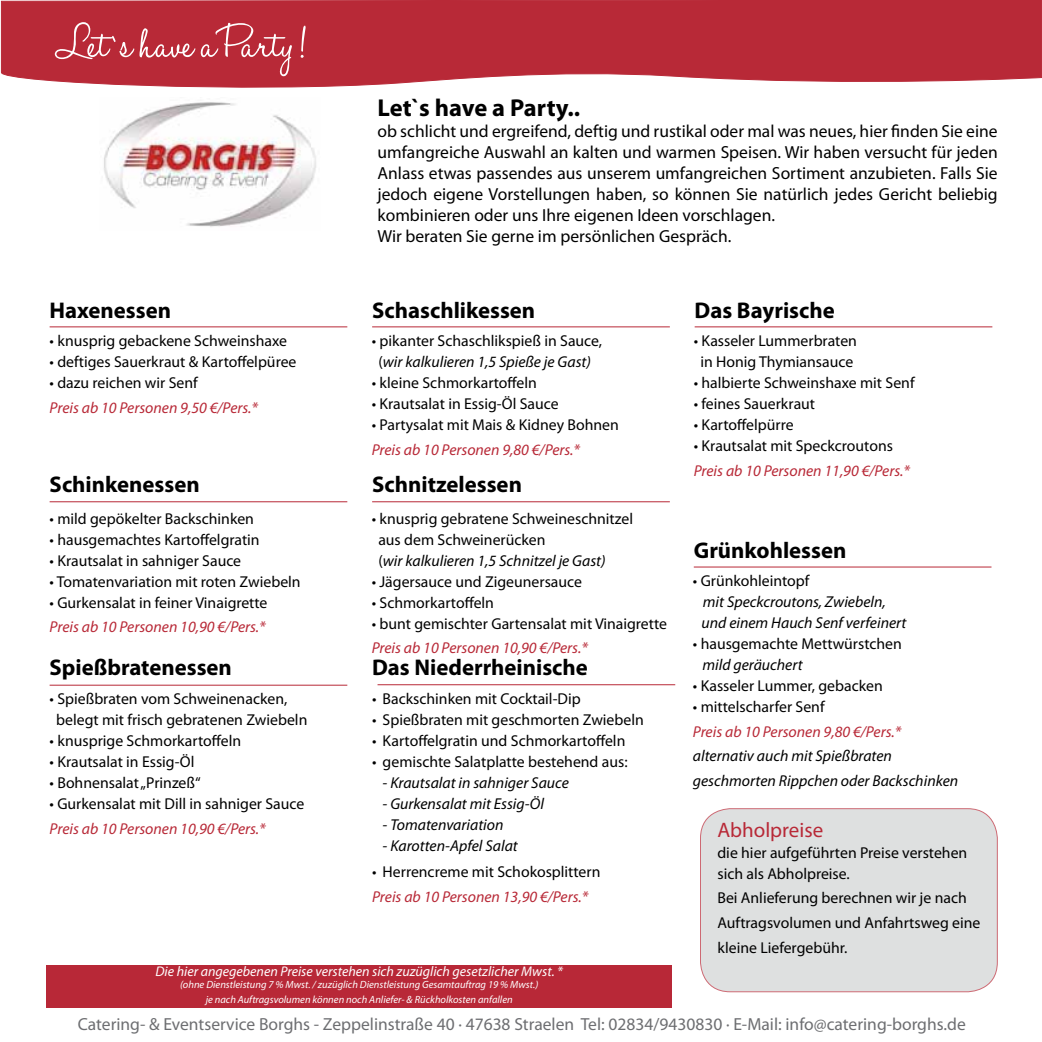
<style>
.page{position:relative;width:1042px;height:1042px;background:#fff}
.page>*{position:absolute;margin:0;border:0;box-sizing:border-box;transform-origin:0 0}
.t1{font:52.5px "Halo Handletter";color:#fff}
.t2{font:700 24.5px "Myriad Pro";color:#000}
.t3{font:700 22.75px "Myriad Pro";color:#000}
.t4{font:21px "Myriad Pro";color:#b82937}
.t5{font:17.5px/21px "Myriad Pro";color:#000}
.t6{font:17.5px "Myriad Pro";color:#6d6e71}
.t7{font:15.75px/21px "Myriad Pro";color:#000}
.t8{font:italic 15.75px "Myriad Pro";color:#b82937}
.t9{font:italic 15.75px/21px "Myriad Pro";color:#000}
.t10{font:italic 14px "Myriad Pro";color:#fff}
.t11{font:italic 10.5px/14.7px "Myriad Pro";color:#fff;text-align:center}
.s1{font-style:italic}
</style>
<div class="page">
<svg style="left:1px;top:0;width:1041px;height:88px;background:#bd3946"></svg>
<img style="left:104px;top:102px;width:212px;height:125px">
<hr style="left:50px;top:326px;width:297px;height:1px;background:#b82937">
<hr style="left:50px;top:501px;width:297px;height:1px;background:#b82937">
<hr style="left:372px;top:326px;width:298px;height:1px;background:#b82937">
<hr style="left:372px;top:501px;width:298px;height:1px;background:#b82937">
<hr style="left:694px;top:326px;width:298px;height:1px;background:#b82937">
<div style="left:700px;top:808px;width:297px;height:184px;background:#dee0e0;border-radius:30px"></div>
<div style="left:700px;top:808px;width:298px;height:184px;border:1px solid #b82937;border-radius:30px"></div>
<hr style="left:50px;top:685px;width:297px;height:1px;background:#b82937">
<hr style="left:377px;top:684px;width:298px;height:1px;background:#b82937">
<hr style="left:694px;top:567px;width:297px;height:1px;background:#b82937">
<div style="left:47px;top:965px;width:625px;height:42px;background:#b82837"></div>
<h1 class="t1" style="left:55px;top:15px;width:253px">Let`s have a Party !</h1>
<h3 class="t3" style="left:50px;top:295px;width:123px">Haxenessen</h3>
<p class="t7" style="left:50px;top:330px;width:239px">• knusprig gebackene Schweinshaxe</p>
<p class="t7" style="left:50px;top:351px;width:248px">• deftiges Sauerkraut &amp; Kartoffelpüree</p>
<p class="t7" style="left:50px;top:372px;width:150px">• dazu reichen wir Senf</p>
<p class="t8" style="left:50px;top:398px;width:210px">Preis ab 10 Personen 9,50 €/Pers.*</p>
<h3 class="t3" style="left:50px;top:469px;width:152px">Schinkenessen</h3>
<p class="t7" style="left:50px;top:508px;width:206px">• mild gepökelter Backschinken</p>
<p class="t7" style="left:50px;top:529px;width:211px">• hausgemachtes Kartoffelgratin</p>
<p class="t7" style="left:50px;top:550px;width:193px">• Krautsalat in sahniger Sauce</p>
<p class="t7" style="left:50px;top:571px;width:253px">• Tomatenvariation mit roten Zwiebeln</p>
<p class="t7" style="left:50px;top:592px;width:219px">• Gurkensalat in feiner Vinaigrette</p>
<p class="t8" style="left:50px;top:617px;width:218px">Preis ab 10 Personen 10,90 €/Pers.*</p>
<h3 class="t3" style="left:50px;top:653px;width:184px">Spießbratenessen</h3>
<p class="t7" style="left:56px;top:688px;width:253px;text-indent:-7px">• Spießbraten vom Schweinenacken, belegt mit frisch gebratenen Zwiebeln</p>
<p class="t7" style="left:50px;top:730px;width:193px">• knusprige Schmorkartoffeln</p>
<p class="t7" style="left:50px;top:751px;width:146px">• Krautsalat in Essig-Öl</p>
<p class="t7" style="left:50px;top:772px;width:153px">• Bohnensalat „Prinzeß“</p>
<p class="t7" style="left:50px;top:793px;width:256px">• Gurkensalat mit Dill in sahniger Sauce</p>
<p class="t8" style="left:50px;top:819px;width:218px">Preis ab 10 Personen 10,90 €/Pers.*</p>
<h2 class="t2" style="left:377px;top:92px;width:204px">Let`s have a Party..</h2>
<p class="t5" style="left:377px;top:121px;width:622px">ob schlicht und ergreifend, deftig und rustikal oder mal was neues, hier finden Sie eine umfangreiche Auswahl an kalten und warmen Speisen. Wir haben versucht für jeden Anlass etwas passendes aus unserem umfangreichen Sortiment anzubieten. Falls Sie jedoch eigene Vorstellungen haben, so können Sie natürlich jedes Gericht beliebig kombinieren oder uns Ihre eigenen Ideen vorschlagen.<br>Wir beraten Sie gerne im persönlichen Gespräch.</p>
<h3 class="t3" style="left:372px;top:295px;width:165px">Schaschlikessen</h3>
<p class="t7" style="left:372px;top:330px;width:232px;text-align:center">• pikanter Schaschlikspieß in Sauce, (<span class="s1">wir kalkulieren 1,5 Spieße je Gast)</span></p>
<p class="t7" style="left:372px;top:372px;width:167px">• kleine Schmorkartoffeln</p>
<p class="t7" style="left:372px;top:393px;width:189px">• Krautsalat in Essig-Öl Sauce</p>
<p class="t7" style="left:372px;top:414px;width:249px">• Partysalat mit Mais &amp; Kidney Bohnen</p>
<p class="t8" style="left:372px;top:440px;width:210px">Preis ab 10 Personen 9,80 €/Pers.*</p>
<h3 class="t3" style="left:372px;top:469px;width:151px">Schnitzelessen</h3>
<p class="t7" style="left:378px;top:508px;width:256px;text-indent:-7px">• knusprig gebratene Schweineschnitzel aus dem Schweinerücken<br>(<span class="s1">wir kalkulieren 1,5 Schnitzel je Gast)</span></p>
<p class="t7" style="left:372px;top:571px;width:212px">• Jägersauce und Zigeunersauce</p>
<p class="t7" style="left:372px;top:592px;width:124px">• Schmorkartoffeln</p>
<p class="t7" style="left:372px;top:613px;width:297px">• bunt gemischter Gartensalat mit Vinaigrette</p>
<p class="t8" style="left:372px;top:638px;width:218px">Preis ab 10 Personen 10,90 €/Pers.*</p>
<h3 class="t3" style="left:372px;top:653px;width:217px">Das Niederrheinische</h3>
<p class="t7" style="left:372px;top:688px;width:210px">• Backschinken mit Cocktail-Dip</p>
<p class="t7" style="left:372px;top:709px;width:273px">• Spießbraten mit geschmorten Zwiebeln</p>
<p class="t7" style="left:372px;top:730px;width:255px">• Kartoffelgratin und Schmorkartoffeln</p>
<p class="t7" style="left:372px;top:751px;width:257px">• gemischte Salatplatte bestehend aus:</p>
<p class="t9" style="left:383px;top:772px;width:188px">- Krautsalat in sahniger Sauce</p>
<p class="t9" style="left:383px;top:793px;width:163px">- Gurkensalat mit Essig-Öl</p>
<p class="t9" style="left:383px;top:814px;width:122px">- Tomatenvariation</p>
<p class="t9" style="left:383px;top:835px;width:137px">- Karotten-Apfel Salat</p>
<p class="t7" style="left:372px;top:861px;width:230px">• Herrencreme mit Schokosplittern</p>
<p class="t8" style="left:372px;top:887px;width:218px">Preis ab 10 Personen 13,90 €/Pers.*</p>
<h3 class="t3" style="left:694px;top:295px;width:142px">Das Bayrische</h3>
<p class="t7" style="left:694px;top:330px;width:165px;text-align:center">• Kasseler Lummerbraten in Honig Thymiansauce</p>
<p class="t7" style="left:694px;top:372px;width:222px">• halbierte Schweinshaxe mit Senf</p>
<p class="t7" style="left:694px;top:393px;width:123px">• feines Sauerkraut</p>
<p class="t7" style="left:694px;top:414px;width:101px">• Kartoffelpürre</p>
<p class="t7" style="left:694px;top:435px;width:201px">• Krautsalat mit Speckcroutons</p>
<p class="t8" style="left:694px;top:461px;width:218px">Preis ab 10 Personen 11,90 €/Pers.*</p>
<h3 class="t3" style="left:694px;top:535px;width:154px">Grünkohlessen</h3>
<p class="t7" style="left:693px;top:570px;width:118px">• Grünkohleintopf</p>
<p class="t9" style="left:701px;top:591px;width:207px">mit Speckcroutons, Zwiebeln, und einem Hauch Senf verfeinert</p>
<p class="t7" style="left:693px;top:633px;width:210px">• hausgemachte Mettwürstchen</p>
<p class="t9" style="left:702px;top:654px;width:102px">mild geräuchert</p>
<p class="t7" style="left:693px;top:675px;width:191px">• Kasseler Lummer, gebacken</p>
<p class="t7" style="left:693px;top:696px;width:133px">• mittelscharfer Senf</p>
<p class="t8" style="left:693px;top:722px;width:210px">Preis ab 10 Personen 9,80 €/Pers.*</p>
<p class="t9" style="left:693px;top:743px;width:267px;line-height:24.5px">alternativ auch mit Spießbraten geschmorten Rippchen oder Backschinken</p>
<h3 class="t4" style="left:717px;top:817px;width:107px">Abholpreise</h3>
<p class="t7" style="left:717px;top:842px;width:251px">die hier aufgeführten Preise verstehen sich als Abholpreise.</p>
<p class="t7" style="left:717px;top:885px;width:264px;line-height:24.5px">Bei Anlieferung berechnen wir je nach<br>Auftragsvolumen und Anfahrtsweg eine kleine Liefergebühr.</p>
<p class="t10" style="left:155px;top:962px;width:409px">Die hier angegebenen Preise verstehen sich zuzüglich gesetzlicher Mwst. *</p>
<p class="t11" style="left:180px;top:977px;width:360px">(ohne Dienstleistung 7 % Mwst. / zuzüglich Dienstleistung Gesamtauftrag 19 % Mwst.) je nach Auftragsvolumen können noch Anliefer- &amp; Rückholkosten anfallen</p>
<p class="t6" style="left:78px;top:1013px;width:889px">Catering- &amp; Eventservice Borghs - Zeppelinstraße 40 · 47638 Straelen Tel: 02834/9430830 · E-Mail: info@catering-borghs.de</p>
</div>
